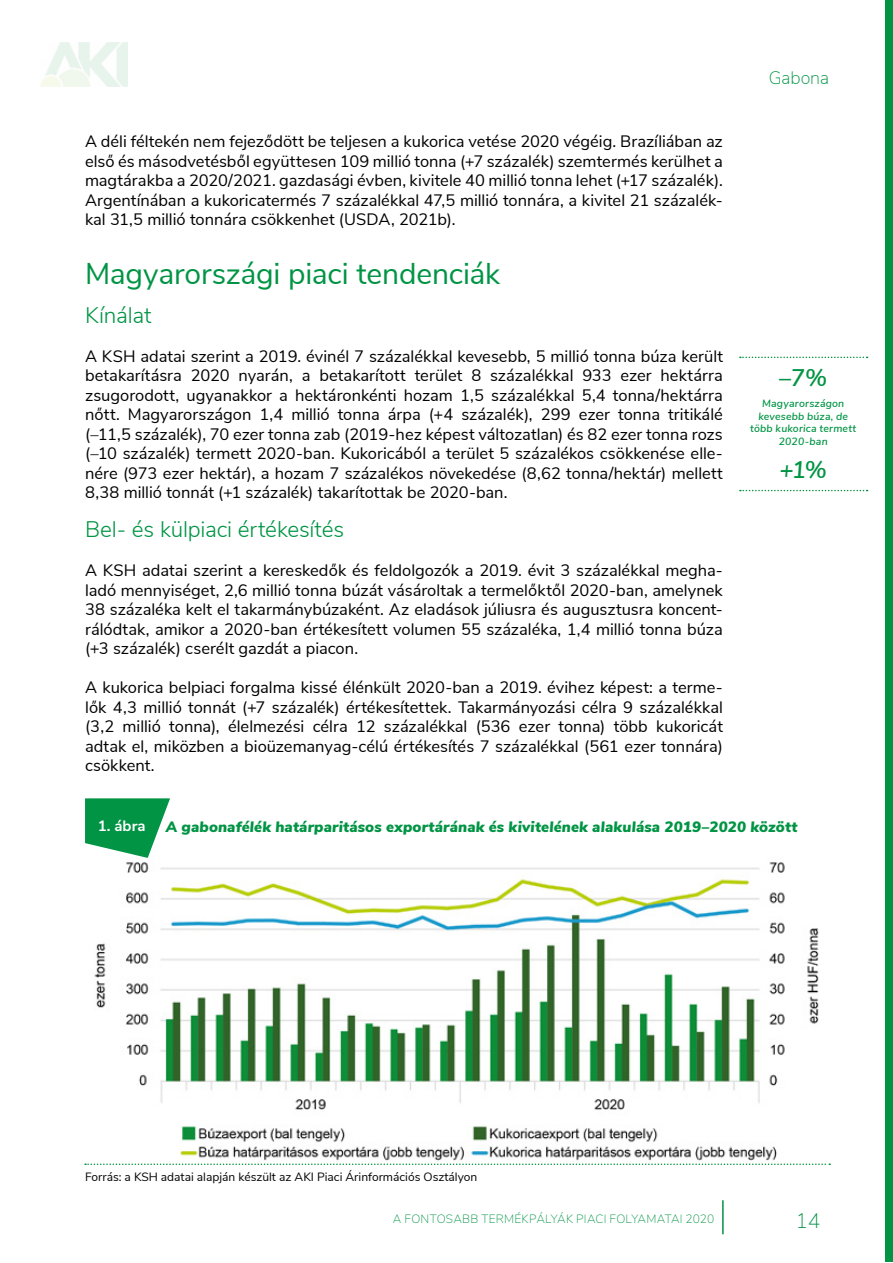
<style>
.page{position:relative;width:893px;height:1263px;background:#fff}
.page>*{position:absolute;margin:0;border:0;box-sizing:border-box;transform-origin:0 0}
.t1{font:30px "Nunito Sans";letter-spacing:-.005em;color:#009444}
.t2{font:italic 600 24px "Nunito Sans";color:#009444}
.t3{font:300 22.5px "Nunito Sans";letter-spacing:-.005em;color:#009444}
.t4{font:200 21px "Nunito Sans";color:#009444}
.t5{font:200 18px "Nunito Sans";letter-spacing:-.01em;color:#009444}
.t6{font:16.5px/19.5px "Nunito Sans";color:#000;text-align:justify}
.t7{font:italic 900 15px "Nunito Sans";letter-spacing:.01em;color:#009444}
.t8{font:700 15px "Nunito Sans";color:#fff}
.t9{font:12px "Nunito Sans";color:#000}
.t10{font:200 12px "Nunito Sans";letter-spacing:.015em;color:#009444}
.t11{font:italic 600 10.5px/12.6px "Nunito Sans";letter-spacing:.015em;color:#009444;text-align:center}
</style>
<div class="page">
<hr style="left:722px;top:1200px;width:2px;height:34px;background:#009444">
<div style="left:886px;top:0;width:7px;height:1261px;background:#009444"></div>
<img style="left:40px;top:43px;width:88px;height:43px">
<svg style="left:85px;top:1163px;width:745px;height:2px"></svg>
<img style="left:94px;top:862px;width:725px;height:299px">
<svg style="left:740px;top:490px;width:128px;height:1px"></svg>
<svg style="left:740px;top:357px;width:128px;height:1px"></svg>
<svg style="left:85px;top:798px;width:85px;height:60px"></svg>
<p class="t6" style="left:85px;top:131px;width:639px">A déli féltekén nem fejeződött be teljesen a kukorica vetése 2020 végéig. Brazíliában az első és másodvetésből együttesen 109 millió tonna (+7 százalék) szemtermés kerülhet a magtárakba a 2020/2021. gazdasági évben, kivitele 40 millió tonna lehet (+17 százalék).<br>Argentínában a kukoricatermés 7 százalékkal 47,5 millió tonnára, a kivitel 21 százalék&shy;kal 31,5 millió tonnára csökkenhet (USDA, 2021b).</p>
<h1 class="t1" style="left:85px;top:251px;width:417px">Magyarországi piaci tendenciák</h1>
<h3 class="t3" style="left:85px;top:298px;width:68px">Kínálat</h3>
<p class="t6" style="left:85px;top:345px;width:639px">A KSH adatai szerint a 2019. évinél 7 százalékkal kevesebb, 5 millió tonna búza került betakarításra 2020 nyarán, a betakarított terület 8 százalékkal 933 ezer hektárra zsugorodott, ugyanakkor a hektáronkénti hozam 1,5 százalékkal 5,4 tonna/hektárra nőtt. Magyarországon 1,4 millió tonna árpa (+4 százalék), 299 ezer tonna tritikálé (–11,5 százalék), 70 ezer tonna zab (2019-hez képest változatlan) és 82 ezer tonna rozs (–10 százalék) termett 2020-ban. Kukoricából a terület 5 százalékos csökkenése elle&shy;nére (973 ezer hektár), a hozam 7 százalékos növekedése (8,62 tonna/hektár) mellett 8,38 millió tonnát (+1 százalék) takarítottak be 2020-ban.</p>
<h3 class="t3" style="left:85px;top:513px;width:261px">Bel- és külpiaci értékesítés</h3>
<p class="t6" style="left:85px;top:560px;width:639px">A KSH adatai szerint a kereskedők és feldolgozók a 2019. évit 3 százalékkal megha&shy;ladó mennyiséget, 2,6 millió tonna búzát vásároltak a termelőktől 2020-ban, amelynek 38 százaléka kelt el takarmánybúzaként. Az eladások júliusra és augusztusra koncent&shy;rálódtak, amikor a 2020-ban értékesített volumen 55 százaléka, 1,4 millió tonna búza (+3 százalék) cserélt gazdát a piacon.</p>
<p class="t6" style="left:85px;top:677px;width:639px">A kukorica belpiaci forgalma kissé élénkült 2020-ban a 2019. évihez képest: a terme&shy;lők 4,3 millió tonnát (+7 százalék) értékesítettek. Takarmányozási célra 9 százalékkal (3,2 millió tonna), élelmezési célra 12 százalékkal (536 ezer tonna) több kukoricát adtak el, miközben a bioüzemanyag-célú értékesítés 7 százalékkal (561 ezer tonnára) csökkent.</p>
<p class="t5" style="left:769px;top:65px;width:62px">Gabona</p>
<h2 class="t2" style="left:779px;top:360px;width:49px">–7%</h2>
<p class="t11" style="left:750px;top:396px;width:108px">Magyarországon kevesebb búza, de több kukorica termett<br>2020-ban</p>
<h2 class="t2" style="left:780px;top:452px;width:49px">+1%</h2>
<p class="t8" style="left:98px;top:815px;width:49px">1. ábra</p>
<p class="t7" style="left:166px;top:815px;width:633px">A gabonafélék határparitásos exportárának és kivitelének alakulása 2019–2020 között</p>
<p class="t9" style="left:85px;top:1168px;width:394px">Forrás: a KSH adatai alapján készült az AKI Piaci Árinformációs Osztályon</p>
<p class="t10" style="left:393px;top:1210px;width:323px">A FONTOSABB TERMÉKPÁLYÁK PIACI FOLYAMATAI 2020</p>
<p class="t4" style="left:795px;top:1205px;width:27px">14</p>
</div>
